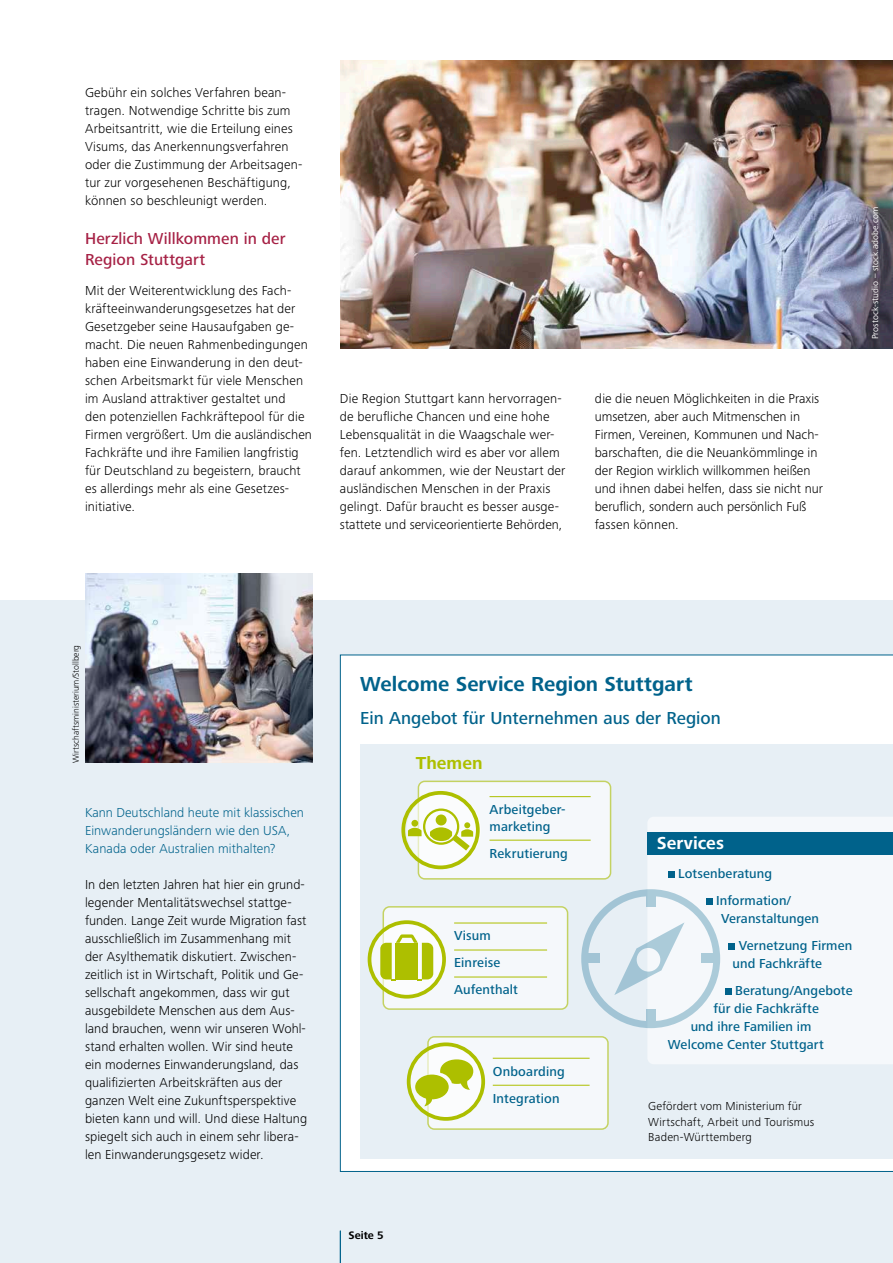
<style>
.page{position:relative;width:893px;height:1263px;background:#fff}
.page>*{position:absolute;margin:0;border:0;box-sizing:border-box;transform-origin:0 0}
.t1{font:700 21px "Frutiger Next Pro";color:#00628b}
.t2{font:500 18px "Frutiger Next Pro";color:#00628b}
.t3{font:700 18px "Frutiger Next Pro";letter-spacing:.005em;color:#fff}
.t4{font:700 18px "Frutiger Next Pro";letter-spacing:.005em;color:#adbf00}
.t5{font:500 16.5px/21px "Frutiger Next Pro";letter-spacing:.005em;color:#a62145}
.t6{font:300 13.5px/18px "Frutiger Next Pro";letter-spacing:.01em;color:#000}
.t7{font:500 13.5px/27px "Frutiger Next Pro";letter-spacing:.01em;color:#00628b}
.t8{font:300 13.5px/18px "Frutiger Next Pro";color:#00628b}
.t9{font:300 12px/15.8px "Frutiger Next Pro";letter-spacing:.015em;color:#000}
.t10{font:700 11.25px "Frutiger Next Pro";color:#000}
.t11{font:300 9px "Frutiger Next Pro";color:#000}
.t12{font:9px "Frutiger Next Pro";color:#fff}
</style>
<div class="page">
<img style="left:340px;top:61px;width:553px;height:288px">
<div style="left:0;top:601px;width:893px;height:662px;background:#e7eff5"></div>
<img style="left:85px;top:574px;width:227px;height:189px">
<hr style="left:340px;top:1231px;width:1px;height:32px;background:#00628b">
<div style="left:340px;top:655px;width:553px;height:517px;background:#fff"></div>
<div style="left:360px;top:745px;width:533px;height:414px;background:#e7eff5"></div>
<div style="left:648px;top:817px;width:245px;height:247px;background:#f5f8fb"></div>
<div style="left:668px;top:871px;width:6px;height:7px;background:#00628b"></div>
<div style="left:706px;top:898px;width:6px;height:7px;background:#00628b"></div>
<div style="left:729px;top:943px;width:6px;height:7px;background:#00628b"></div>
<div style="left:725px;top:988px;width:6px;height:7px;background:#00628b"></div>
<div style="left:647px;top:832px;width:246px;height:23px;background:#00628b"></div>
<div style="left:581px;top:889px;width:139px;height:139px;border:7px solid #00628b;border-radius:50%"></div>
<svg style="left:614px;top:922px;width:70px;height:73px"></svg>
<div style="left:646px;top:893px;width:9px;height:14px;background:#abcbd9"></div>
<div style="left:646px;top:1009px;width:9px;height:14px;background:#abcbd9"></div>
<div style="left:585px;top:953px;width:14px;height:10px;background:#a2c4d5"></div>
<div style="left:702px;top:953px;width:14px;height:10px;background:#abcbd9"></div>
<div style="left:418px;top:781px;width:193px;height:98px;background:#f5f8fb;border-radius:6px"></div>
<div style="left:418px;top:781px;width:193px;height:99px;border:2px solid #adbf00;border-radius:6px"></div>
<hr style="left:489px;top:796px;width:102px;height:1px;background:#adbf00">
<hr style="left:489px;top:840px;width:102px;height:1px;background:#adbf00">
<div style="left:383px;top:907px;width:185px;height:102px;background:#f5f8fb;border-radius:6px"></div>
<div style="left:383px;top:906px;width:185px;height:104px;border:2px solid #adbf00;border-radius:6px"></div>
<hr style="left:454px;top:923px;width:93px;height:1px;background:#adbf00">
<hr style="left:454px;top:950px;width:93px;height:1px;background:#adbf00">
<hr style="left:454px;top:977px;width:93px;height:1px;background:#adbf00">
<div style="left:428px;top:1037px;width:180px;height:92px;background:#f5f8fb;border-radius:6px"></div>
<div style="left:427px;top:1036px;width:182px;height:94px;border:2px solid #adbf00;border-radius:6px"></div>
<hr style="left:493px;top:1058px;width:97px;height:1px;background:#adbf00">
<hr style="left:493px;top:1085px;width:97px;height:1px;background:#adbf00">
<svg style="left:409px;top:1043px;width:75px;height:75px"></svg>
<div style="left:407px;top:1042px;width:78px;height:79px;border:4px solid #adbf00;border-radius:50%"></div>
<svg style="left:415px;top:1059px;width:58px;height:47px"></svg>
<svg style="left:370px;top:921px;width:74px;height:76px"></svg>
<div style="left:368px;top:920px;width:78px;height:78px;border:4px solid #adbf00;border-radius:50%"></div>
<svg style="left:380px;top:934px;width:53px;height:47px"></svg>
<svg style="left:406px;top:792px;width:75px;height:76px"></svg>
<div style="left:401px;top:791px;width:79px;height:78px;border:4px solid #adbf00;border-radius:50%"></div>
<div style="left:436px;top:814px;width:11px;height:11px;background:#adbf00;border-radius:50%"></div>
<div style="left:411px;top:820px;width:7px;height:7px;background:#adbf00;border-radius:50%"></div>
<svg style="left:408px;top:828px;width:14px;height:8px"></svg>
<svg style="left:430px;top:822px;width:43px;height:28px"></svg>
<div style="left:423px;top:808px;width:36px;height:37px;border:2px solid #adbf00;border-radius:50%"></div>
<p class="t6" style="left:85px;top:83px;width:219px">Gebühr ein solches Verfahren bean&shy;tragen. Notwendige Schritte bis zum Arbeitsantritt, wie die Erteilung eines Visums, das Anerkennungsverfahren oder die Zustimmung der Arbeitsagen&shy;tur zur vorgesehenen Beschäftigung, können so beschleunigt werden.</p>
<p class="t5" style="left:85px;top:228px;width:202px">Herzlich Willkommen in der<br>Region Stuttgart</p>
<p class="t6" style="left:85px;top:281px;width:229px">Mit der Weiterentwicklung des Fach&shy;kräfteeinwanderungsgesetzes hat der Gesetzgeber seine Hausaufgaben ge&shy;macht. Die neuen Rahmenbedingungen haben eine Einwanderung in den deut&shy;schen Arbeitsmarkt für viele Menschen im Ausland attraktiver gestaltet und<br>den potenziellen Fachkräftepool für die Firmen vergrößert. Um die ausländischen Fachkräfte und ihre Familien langfristig für Deutschland zu begeistern, braucht es allerdings mehr als eine Gesetzes&shy;initiative.</p>
<p class="t6" style="left:340px;top:389px;width:227px">Die Region Stuttgart kann hervorragen&shy;de berufliche Chancen und eine hohe Lebensqualität in die Waagschale wer&shy;fen. Letztendlich wird es aber vor allem darauf ankommen, wie der Neustart der ausländischen Menschen in der Praxis gelingt. Dafür braucht es besser ausge&shy;stattete und serviceorientierte Behörden,</p>
<p class="t6" style="left:595px;top:389px;width:230px">die die neuen Möglichkeiten in die Praxis umsetzen, aber auch Mitmenschen in Firmen, Vereinen, Kommunen und Nach&shy;barschaften, die die Neuankömmlinge in der Region wirklich willkommen heißen und ihnen dabei helfen, dass sie nicht nur beruflich, sondern auch persönlich Fuß fassen können.</p>
<p class="t12" style="left:870px;top:339px;width:134px;rotate:-90deg">Prostock-studio – stock.adobe.com</p>
<p class="t11" style="left:71px;top:763px;width:120px;rotate:-90deg">Wirtschaftsministerium/Stollberg</p>
<p class="t8" style="left:85px;top:803px;width:220px">Kann Deutschland heute mit klassischen<br>Einwanderungsländern wie den USA,<br>Kanada oder Australien mithalten?</p>
<p class="t6" style="left:85px;top:875px;width:224px">In den letzten Jahren hat hier ein grund&shy;legender Mentalitätswechsel stattge&shy;funden. Lange Zeit wurde Migration fast ausschließlich im Zusammenhang mit der Asylthematik diskutiert. Zwischen&shy;zeitlich ist in Wirtschaft, Politik und Ge&shy;sellschaft angekommen, dass wir gut ausgebildete Menschen aus dem Aus&shy;land brauchen, wenn wir unseren Wohl&shy;stand erhalten wollen. Wir sind heute ein modernes Einwanderungsland, das qualifizierten Arbeitskräften aus der ganzen Welt eine Zukunftsperspektive bieten kann und will. Und diese Haltung spiegelt sich auch in einem sehr libera&shy;len Einwanderungsgesetz wider.</p>
<h1 class="t1" style="left:360px;top:672px;width:334px">Welcome Service Region Stuttgart</h1>
<h2 class="t2" style="left:360px;top:708px;width:362px">Ein Angebot für Unternehmen aus der Region</h2>
<h2 class="t4" style="left:416px;top:752px;width:68px">Themen</h2>
<p class="t10" style="left:348px;top:1228px;width:37px">Seite 5</p>
<p class="t7" style="left:489px;top:801px;width:78px;line-height:16.5px">Arbeitgeber&shy;marketing</p>
<p class="t7" style="left:489px;top:839px;width:80px">Rekrutierung</p>
<p class="t7" style="left:454px;top:922px;width:65px">Visum<br>Einreise<br>Aufenthalt</p>
<p class="t7" style="left:493px;top:1057px;width:74px">Onboarding<br>Integration</p>
<h2 class="t3" style="left:657px;top:833px;width:69px">Services</h2>
<p class="t7" style="left:716px;top:860px;width:76px;text-indent:-38px">Lotsenberatung<br>Information/</p>
<p class="t7" style="left:739px;top:905px;width:115px;text-indent:-18px">Veranstaltungen<br>Vernetzung Firmen</p>
<p class="t7" style="left:732px;top:950px;width:122px">und Fachkräfte<br>Beratung/Angebote</p>
<p class="t7" style="left:713px;top:995px;width:107px">für die Fachkräfte</p>
<p class="t7" style="left:691px;top:1013px;width:122px">und ihre Familien im</p>
<p class="t7" style="left:668px;top:1031px;width:157px">Welcome Center Stuttgart</p>
<p class="t9" style="left:648px;top:1098px;width:168px">Gefördert vom Ministerium für<br>Wirtschaft, Arbeit und Tourismus<br>Baden-Württemberg</p>
</div>
